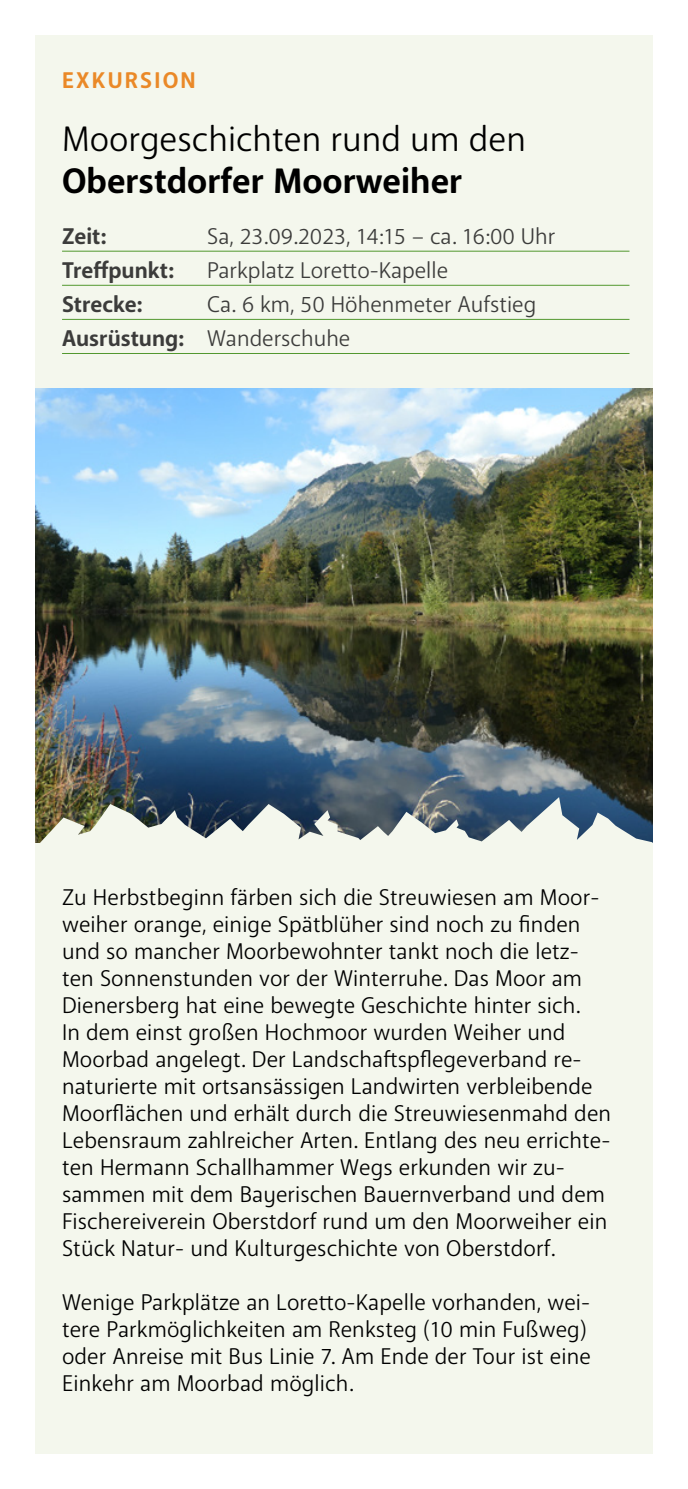
<style>
.page{position:relative;width:688px;height:1489px;background:#fff}
.page>*{position:absolute;margin:0;border:0;box-sizing:border-box;transform-origin:0 0}
.t1{font:35px/42px "Anago";color:#000}
.t2{font:22.5px/27px "Anago";letter-spacing:.005em;color:#000}
.Facts{font:22.5px "Anago";color:#3c3c3b}
.Facts-2{font:700 22.5px "Anago";color:#3c3c3b}
.Info{font:700 22.5px "Anago";letter-spacing:.1em;color:#ea8928}
.s1{font-weight:700}
</style>
<div class="page">
<div style="left:35px;top:35px;width:617px;height:1418px;background:#f4f7ed"></div>
<img style="left:35px;top:388px;width:617px;height:409px">
<img style="left:35px;top:797px;width:617px;height:46px">
<hr style="left:62px;top:251px;width:567px;height:1px;background:#52982f">
<hr style="left:62px;top:285px;width:567px;height:1px;background:#52982f">
<hr style="left:62px;top:319px;width:567px;height:1px;background:#52982f">
<hr style="left:62px;top:353px;width:567px;height:1px;background:#52982f">
<p class="Info" style="left:62px;top:66px;width:135px">EXKURSION</p>
<h2 class="t1" style="left:62px;top:118px;width:465px">Moorgeschichten rund um den<br><span class="s1">Oberstdorfer Moorweiher</span></h2>
<p class="Facts-2" style="left:62px;top:222px;width:46px">Zeit:</p>
<p class="Facts" style="left:207px;top:222px;width:349px">Sa, 23.09.2023, 14:15 – ca. 16:00 Uhr</p>
<p class="Facts-2" style="left:62px;top:256px;width:113px">Treffpunkt:</p>
<p class="Facts" style="left:207px;top:256px;width:242px">Parkplatz Loretto-Kapelle</p>
<p class="Facts-2" style="left:62px;top:290px;width:82px">Strecke:</p>
<p class="Facts" style="left:207px;top:290px;width:330px">Ca. 6 km, 50 Höhenmeter Aufstieg</p>
<p class="Facts" style="left:62px;top:324px;width:290px"><span class="s1">Ausrüstung:</span> Wanderschuhe</p>
<p class="t2" style="left:62px;top:883px;width:550px">Zu Herbstbeginn färben sich die Streuwiesen am Moor&shy;weiher orange, einige Spätblüher sind noch zu finden und so mancher Moorbewohnter tankt noch die letz&shy;ten Sonnenstunden vor der Winterruhe. Das Moor am Dienersberg hat eine bewegte Geschichte hinter sich.<br>In dem einst großen Hochmoor wurden Weiher und Moorbad angelegt. Der Landschaftspflegeverband re&shy;naturierte mit ortsansässigen Landwirten verbleibende Moorflächen und erhält durch die Streuwiesenmahd den Lebensraum zahlreicher Arten. Entlang des neu errichte&shy;ten Hermann Schallhammer Wegs erkunden wir zu&shy;sammen mit dem Bayerischen Bauernverband und dem Fischereiverein Oberstdorf rund um den Moorweiher ein Stück Natur- und Kulturgeschichte von Oberstdorf.</p>
<p class="t2" style="left:62px;top:1288px;width:530px">Wenige Parkplätze an Loretto-Kapelle vorhanden, wei&shy;tere Parkmöglichkeiten am Renksteg (10 min Fußweg) oder Anreise mit Bus Linie 7. Am Ende der Tour ist eine Einkehr am Moorbad möglich.</p>
</div>
